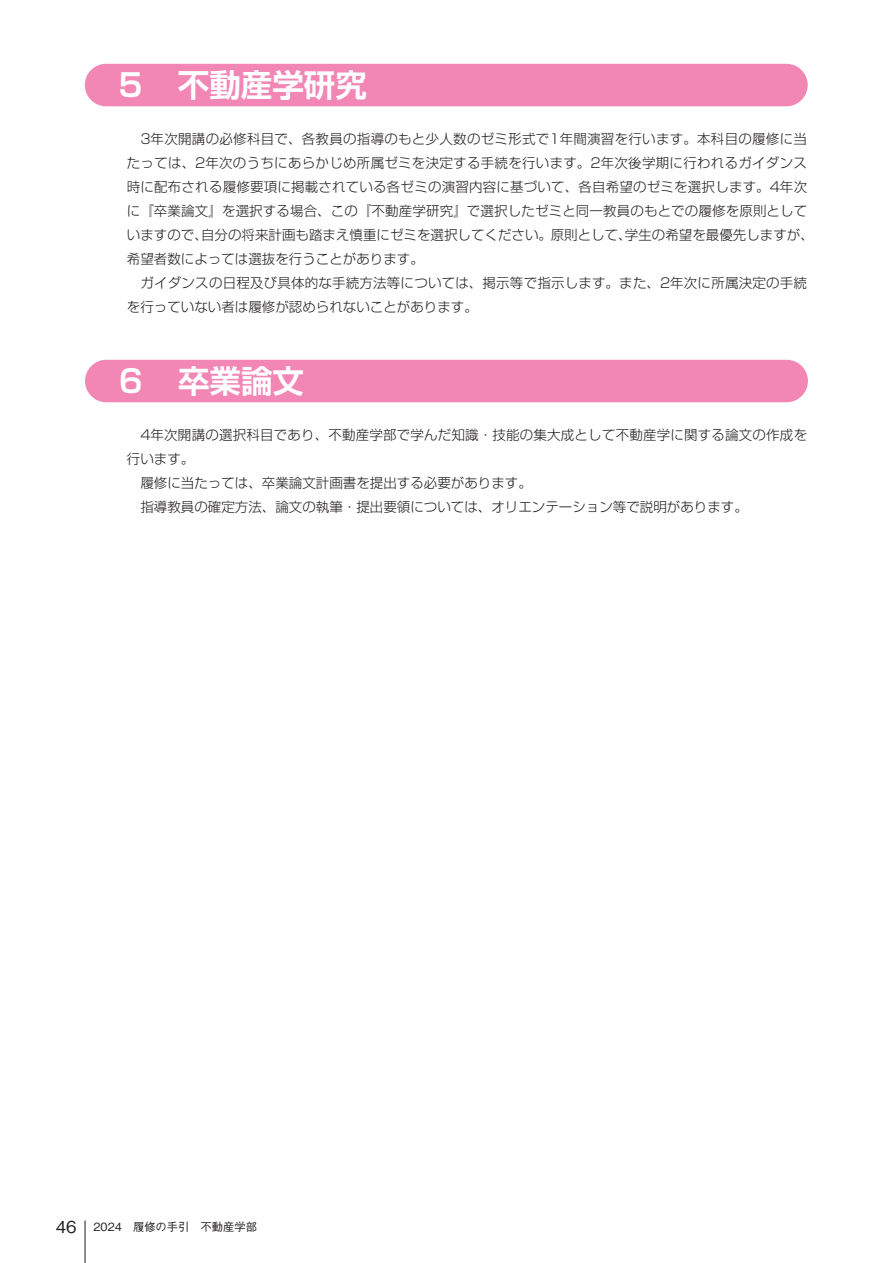
<style>
.page{position:relative;width:893px;height:1263px;background:#fff}
.page>*{position:absolute;margin:0;border:0;box-sizing:border-box;transform-origin:0 0}
.t1{font:700 31.5px "Shin Go Pr 6 N De";color:#fff}
.t2{font:300 13.5px/24px "Shin Go Pr 6 N";letter-spacing:.015em;color:#231f20}
.t3{font:500 11.25px "Gothic BBB Pr 6 N";color:#231f20}
.s1{font-size:16.5px}
</style>
<div class="page">
<hr style="left:85px;top:1220px;width:1px;height:43px;background:#231f20">
<div style="left:85px;top:64px;width:723px;height:42px;background:#f287b6;border-radius:21px"></div>
<div style="left:85px;top:360px;width:723px;height:42px;background:#f287b6;border-radius:21px"></div>
<h1 class="t1" style="left:115px;top:59px;width:253px">５　不動産学研究</h1>
<p class="t2" style="left:127px;top:125px;width:689px">　3年次開講の必修科目で、各教員の指導のもと少人数のゼミ形式で1年間演習を行います。本科目の履修に当たっては、2年次のうちにあらかじめ所属ゼミを決定する手続を行います。2年次後学期に行われるガイダンス時に配布される履修要項に掲載されている各ゼミの演習内容に基づいて、各自希望のゼミを選択します。4年次に『卒業論文』を選択する場合、この『不動産学研究』で選択したゼミと同一教員のもとでの履修を原則としていますので、自分の将来計画も踏まえ慎重にゼミを選択してください。原則として、学生の希望を最優先しますが、希望者数によっては選抜を行うことがあります。<br>　ガイダンスの日程及び具体的な手続方法等については、掲示等で指示します。また、2年次に所属決定の手続を行っていない者は履修が認められないことがあります。</p>
<h1 class="t1" style="left:115px;top:355px;width:191px">６　卒業論文</h1>
<p class="t2" style="left:127px;top:421px;width:682px">　4年次開講の選択科目であり、不動産学部で学んだ知識・技能の集大成として不動産学に関する論文の作成を行います。<br>　履修に当たっては、卒業論文計画書を提出する必要があります。<br>　指導教員の確定方法、論文の執筆・提出要領については、オリエンテーション等で説明があります。</p>
<p class="t3" style="left:56px;top:1218px;width:203px"><span class="s1">46</span> 2024　履修の手引　不動産学部</p>
</div>
